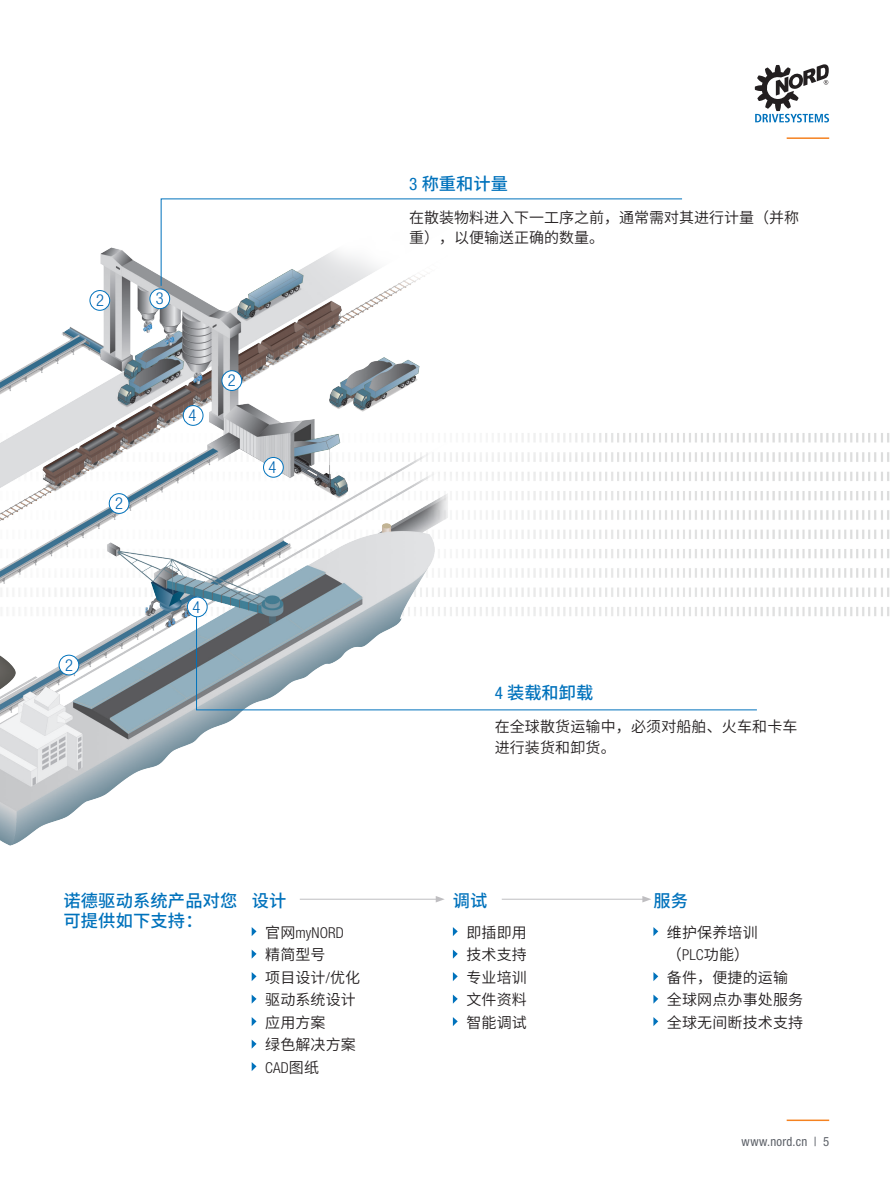
<style>
.page{position:relative;width:893px;height:1188px;background:#fff}
.page>*{position:absolute;margin:0;border:0;box-sizing:border-box;transform-origin:0 0}
.t1{font:500 17.25px/20.2px "Source Han Sans CN";letter-spacing:.01em;color:#0072bc}
.t2{font:300 condensed 16.5px "Helvetica Neue LT Std";color:#0166b3}
.t3{font:15px/22.5px "Source Han Sans CN";letter-spacing:.01em;color:#231f20}
.t4{font:300 condensed 15px "Helvetica Neue LT Std";letter-spacing:.01em;color:#231f20}
.t5{font:condensed 12.75px "Helvetica Neue LT Std";letter-spacing:.02em;color:#5b5f66}
.s1{font-family:"Helvetica Neue LT Std";font-weight:400;font-stretch:condensed}
.s2{font-family:"Source Han Sans CN";font-weight:400;font-stretch:normal}
.s3{font-family:"Helvetica Neue LT Std";font-weight:300;font-stretch:condensed}
</style>
<div class="page">
<hr style="left:787px;top:1120px;width:42px;height:1px;background:#f58220">
<hr style="left:787px;top:137px;width:42px;height:2px;background:#f58220">
<svg style="left:755px;top:64px;width:74px;height:58px"></svg>
<img style="left:588px;top:433px;width:302px;height:183px">
<img style="left:0;top:198px;width:588px;height:753px">
<svg style="left:196px;top:614px;width:561px;height:96px"></svg>
<svg style="left:161px;top:199px;width:521px;height:87px"></svg>
<svg style="left:252px;top:927px;width:5px;height:9px"></svg>
<svg style="left:252px;top:950px;width:5px;height:9px"></svg>
<svg style="left:252px;top:972px;width:5px;height:9px"></svg>
<svg style="left:252px;top:995px;width:5px;height:9px"></svg>
<svg style="left:252px;top:1017px;width:5px;height:9px"></svg>
<svg style="left:252px;top:1040px;width:5px;height:9px"></svg>
<svg style="left:252px;top:1062px;width:5px;height:9px"></svg>
<svg style="left:453px;top:927px;width:5px;height:9px"></svg>
<svg style="left:453px;top:950px;width:5px;height:9px"></svg>
<svg style="left:453px;top:972px;width:5px;height:9px"></svg>
<svg style="left:453px;top:995px;width:5px;height:9px"></svg>
<svg style="left:453px;top:1017px;width:5px;height:9px"></svg>
<svg style="left:653px;top:927px;width:5px;height:9px"></svg>
<svg style="left:653px;top:972px;width:5px;height:9px"></svg>
<svg style="left:653px;top:995px;width:5px;height:9px"></svg>
<svg style="left:653px;top:1017px;width:5px;height:9px"></svg>
<hr style="left:300px;top:899px;width:138px;height:1px;background:#bfbec1">
<svg style="left:436px;top:896px;width:9px;height:6px"></svg>
<hr style="left:502px;top:899px;width:143px;height:1px;background:#bfbec1">
<svg style="left:642px;top:896px;width:9px;height:6px"></svg>
<div style="left:90px;top:291px;width:20px;height:19px;background:#fff;border-radius:50%"></div>
<div style="left:90px;top:290px;width:20px;height:21px;border:1px solid #0072bc;border-radius:50%"></div>
<div style="left:109px;top:494px;width:20px;height:19px;background:#fff;border-radius:50%"></div>
<div style="left:109px;top:493px;width:20px;height:21px;border:1px solid #0072bc;border-radius:50%"></div>
<div style="left:222px;top:371px;width:20px;height:19px;background:#fff;border-radius:50%"></div>
<div style="left:222px;top:370px;width:20px;height:21px;border:1px solid #0072bc;border-radius:50%"></div>
<div style="left:59px;top:655px;width:20px;height:20px;background:#fff;border-radius:50%"></div>
<div style="left:59px;top:655px;width:20px;height:20px;border:1px solid #0072bc;border-radius:50%"></div>
<div style="left:150px;top:289px;width:20px;height:20px;background:#fff;border-radius:50%"></div>
<div style="left:150px;top:289px;width:20px;height:20px;border:1px solid #0072bc;border-radius:50%"></div>
<div style="left:183px;top:406px;width:20px;height:19px;background:#fff;border-radius:50%"></div>
<div style="left:183px;top:405px;width:20px;height:21px;border:1px solid #0072bc;border-radius:50%"></div>
<div style="left:264px;top:457px;width:19px;height:20px;background:#fff;border-radius:50%"></div>
<div style="left:263px;top:457px;width:21px;height:21px;border:1px solid #0072bc;border-radius:50%"></div>
<div style="left:187px;top:597px;width:20px;height:20px;background:#fff;border-radius:50%"></div>
<div style="left:187px;top:597px;width:21px;height:20px;border:1px solid #0072bc;border-radius:50%"></div>
<p class="t2" style="left:96px;top:290px;width:9px">2</p>
<p class="t2" style="left:115px;top:494px;width:9px">2</p>
<p class="t2" style="left:156px;top:289px;width:9px">3</p>
<p class="t2" style="left:188px;top:406px;width:9px">4</p>
<p class="t2" style="left:228px;top:371px;width:9px">2</p>
<p class="t2" style="left:269px;top:458px;width:9px">4</p>
<p class="t2" style="left:65px;top:655px;width:9px">2</p>
<p class="t2" style="left:193px;top:597px;width:9px">4</p>
<p class="t1" style="left:409px;top:174px;width:100px"><span class="s1">3</span> 称重和计量</p>
<p class="t3" style="left:409px;top:208px;width:392px;line-height:20.2px">在散装物料进入下一工序之前，通常需对其进行计量（并称重），以便输送正确的数量。</p>
<p class="t1" style="left:495px;top:683px;width:100px"><span class="s1">4</span> 装载和卸载</p>
<p class="t3" style="left:495px;top:717px;width:304px;line-height:20.2px">在全球散货运输中，必须对船舶、火车和卡车进行装货和卸货。</p>
<p class="t1" style="left:63px;top:891px;width:176px">诺德驱动系统产品对您可提供如下支持：</p>
<p class="t1" style="left:252px;top:891px;width:36px">设计</p>
<p class="t4" style="left:265px;top:924px;width:80px"><span class="s2">官网</span>myNORD</p>
<p class="t3" style="left:265px;top:944px;width:97px">精简型号<br>项目设计<span class="s3">/</span>优化驱动系统设计应用方案<br>绿色解决方案</p>
<p class="t4" style="left:265px;top:1059px;width:55px">CAD<span class="s2">图纸</span></p>
<p class="t1" style="left:453px;top:891px;width:36px">调试</p>
<p class="t3" style="left:466px;top:921px;width:62px;text-align:justify">即插即用技术支持专业培训文件资料智能调试</p>
<p class="t1" style="left:653px;top:891px;width:36px">服务</p>
<p class="t3" style="left:667px;top:921px;width:138px">维护保养培训<br>（<span class="s3">PLC</span>功能）<br>备件，便捷的运输全球网点办事处服务全球无间断技术支持</p>
<p class="t5" style="left:741px;top:1134px;width:89px">www.nord.cn | 5</p>
</div>
